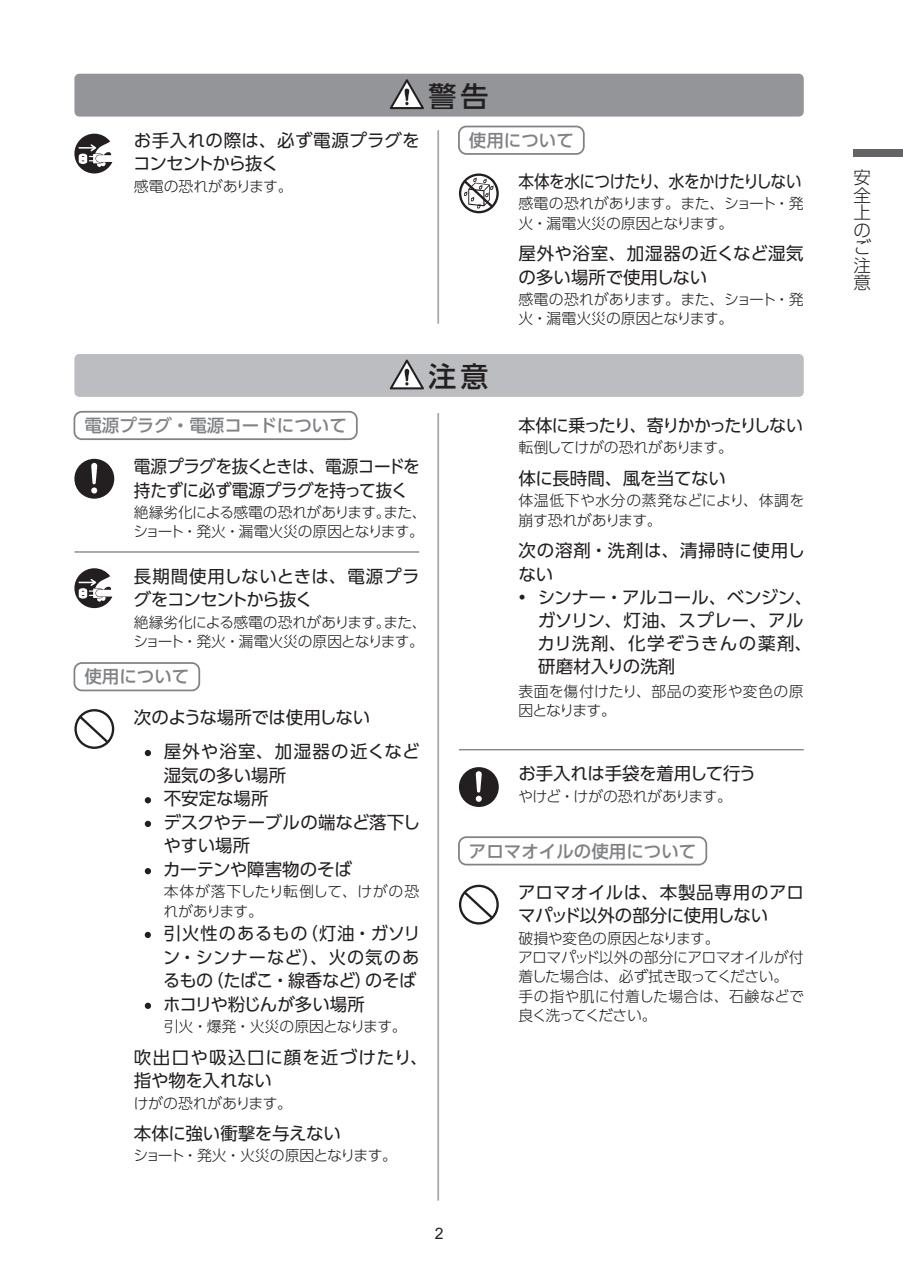
<style>
.page{position:relative;width:903px;height:1275px;background:#fff}
.page>*{position:absolute;margin:0;border:0;box-sizing:border-box;transform-origin:0 0}
.t1{font:500 28px "UD Shin Go Pr 6 N";color:#231f20}
.t2{font:17.5px/23.6px "UD Shin Go Pr 6 N";letter-spacing:-.005em;color:#231f20}
.t3{font:17.5px/23.6px "UD Shin Go Pr 6 N";letter-spacing:.05em;color:#231f20}
.t4{font:500 17.5px "UD Shin Go Pr 6 N";color:#808285}
.t5{font:17.5px/23.6px "UD Shin Go Pr 6 N";letter-spacing:-.025em;color:#231f20;scale:.95 1}
.t6{font:17.5px/23.6px "UD Shin Go Pr 6 N";letter-spacing:-.025em;color:#231f20}
.t7{font:17.5px "UD Shin Go Pr 6 N";letter-spacing:-.03em;color:#231f20;scale:.89 1}
.t8{font:17.5px "UD Shin Go Pr 6 N";letter-spacing:-.095em;color:#231f20}
.t9{font:300 17.5px "UD Shin Go Pr 6 N";color:#231f20}
.t10{font:15.75px "Arial";color:#231f20}
.t11{font:300 14.88px/19.2px "UD Shin Go Pr 6 N";letter-spacing:-.02em;color:#231f20}
.t12{font:300 14.88px/19.2px "UD Shin Go Pr 6 N";letter-spacing:.005em;color:#231f20}
.t13{font:300 14.88px/19.2px "UD Shin Go Pr 6 N";letter-spacing:.015em;color:#231f20}
.t14{font:300 14.88px "UD Shin Go Pr 6 N";letter-spacing:-.06em;color:#231f20}
.t15{font:300 14.88px "UD Shin Go Pr 6 N";color:#231f20}
</style>
<div class="page">
<div style="left:853px;top:149px;width:50px;height:7px;background:#636366"></div>
<div style="left:74px;top:74px;width:730px;height:43px;background:#939598;border-radius:5px"></div>
<svg style="left:390px;top:79px;width:34px;height:30px"></svg>
<div style="left:458px;top:126px;width:127px;height:29px;border:2px solid #808285;border-radius:7px"></div>
<div style="left:74px;top:354px;width:730px;height:43px;background:#bcbdc0;border-radius:5px"></div>
<svg style="left:390px;top:359px;width:34px;height:30px"></svg>
<div style="left:74px;top:411px;width:284px;height:29px;border:2px solid #808285;border-radius:7px"></div>
<hr style="left:74px;top:551px;width:345px;height:1px;background:#57585a">
<div style="left:74px;top:662px;width:126px;height:29px;border:2px solid #808285;border-radius:7px"></div>
<svg style="left:145px;top:750px;width:6px;height:6px"></svg>
<svg style="left:145px;top:797px;width:6px;height:6px"></svg>
<svg style="left:145px;top:821px;width:6px;height:6px"></svg>
<svg style="left:145px;top:868px;width:6px;height:6px"></svg>
<svg style="left:145px;top:932px;width:6px;height:6px"></svg>
<svg style="left:145px;top:1003px;width:6px;height:6px"></svg>
<hr style="left:459px;top:749px;width:345px;height:1px;background:#57585a">
<div style="left:458px;top:836px;width:249px;height:29px;border:2px solid #808285;border-radius:7px"></div>
<svg style="left:74px;top:134px;width:38px;height:39px"></svg>
<svg style="left:459px;top:173px;width:40px;height:40px"></svg>
<svg style="left:74px;top:459px;width:40px;height:40px"></svg>
<svg style="left:74px;top:568px;width:38px;height:40px"></svg>
<svg style="left:74px;top:709px;width:40px;height:40px"></svg>
<svg style="left:459px;top:767px;width:40px;height:40px"></svg>
<svg style="left:459px;top:885px;width:40px;height:39px"></svg>
<hr style="left:437px;top:130px;width:2px;height:194px;background:#a8a9ad">
<hr style="left:437px;top:413px;width:2px;height:787px;background:#a8a9ad">
<p class="t2" style="left:133px;top:128px;width:288px">お手入れの際は、必ず電源プラグをコンセントから抜く</p>
<p class="t11" style="left:134px;top:176px;width:160px">感電の恐れがあります。</p>
<h1 class="t1" style="left:428px;top:73px;width:62px">警告</h1>
<p class="t4" style="left:469px;top:126px;width:106px">使用について</p>
<p class="t7" style="left:518px;top:167px;width:320px">本体を水につけたり、水をかけたりしない</p>
<p class="t11" style="left:518px;top:193px;width:287px">感電の恐れがあります。また、ショート・発火・漏電火災の原因となります。</p>
<p class="t2" style="left:518px;top:241px;width:287px">屋外や浴室、加湿器の近くなど湿気の多い場所で使用しない</p>
<p class="t11" style="left:518px;top:289px;width:287px">感電の恐れがあります。また、ショート・発火・漏電火災の原因となります。</p>
<h1 class="t1" style="left:428px;top:353px;width:62px">注意</h1>
<p class="t4" style="left:84px;top:411px;width:264px">電源プラグ・電源コードについて</p>
<p class="t5" style="left:134px;top:454px;width:302px">電源プラグを抜くときは、電源コードを持たずに必ず電源プラグを持って抜く</p>
<p class="t11" style="left:133px;top:502px;width:295px">絶縁劣化による感電の恐れがあります。また、ショート・発火・漏電火災の原因となります。</p>
<p class="t6" style="left:134px;top:564px;width:287px">長期間使用しないときは、電源プラグをコンセントから抜く</p>
<p class="t11" style="left:133px;top:612px;width:295px">絶縁劣化による感電の恐れがあります。また、ショート・発火・漏電火災の原因となります。</p>
<p class="t4" style="left:84px;top:662px;width:106px">使用について</p>
<p class="t2" style="left:164px;top:700px;width:257px;line-height:33.6px;text-indent:-30px">次のような場所では使用しない<br>屋外や浴室、加湿器の近くなど</p>
<p class="t2" style="left:163px;top:763px;width:259px">湿気の多い場所<br>不安定な場所<br>デスクやテーブルの端など落下しやすい場所<br>カーテンや障害物のそば</p>
<p class="t11" style="left:164px;top:881px;width:257px;line-height:20.1px">本体が落下したり転倒して、けがの恐れがあります。</p>
<p class="t2" style="left:163px;top:921px;width:259px">引火性のあるもの（灯油・ガソリン・シンナーなど）、火の気のあるもの（たばこ・線香など）のそばホコリや粉じんが多い場所</p>
<p class="t15" style="left:164px;top:1014px;width:245px">引火・爆発・火災の原因となります。</p>
<p class="t3" style="left:134px;top:1045px;width:295px">吹出口や吸込口に顔を近づけたり、指や物を入れない</p>
<p class="t11" style="left:134px;top:1093px;width:160px">けがの恐れがあります。</p>
<p class="t2" style="left:134px;top:1121px;width:208px">本体に強い衝撃を与えない</p>
<p class="t14" style="left:133px;top:1144px;width:265px">ショート・発火・火災の原因となります。</p>
<p class="t8" style="left:518px;top:411px;width:286px">本体に乗ったり、寄りかかったりしない</p>
<p class="t11" style="left:518px;top:438px;width:216px">転倒してけがの恐れがあります。</p>
<p class="t2" style="left:518px;top:466px;width:209px">体に長時間、風を当てない</p>
<p class="t12" style="left:518px;top:490px;width:287px">体温低下や水分の蒸発などにより、体調を崩す恐れがあります。</p>
<p class="t3" style="left:518px;top:538px;width:288px">次の溶剤・洗剤は、清掃時に使用しない</p>
<p class="t2" style="left:538px;top:586px;width:276px;line-height:22.8px;text-indent:-19px">• シンナー・アルコール、ベンジン、ガソリン、灯油、スプレー、アルカリ洗剤、化学ぞうきんの薬剤、研磨材入りの洗剤</p>
<p class="t13" style="left:518px;top:681px;width:287px">表面を傷付けたり、部品の変形や変色の原因となります。</p>
<p class="t2" style="left:518px;top:761px;width:240px">お手入れは手袋を着用して行う</p>
<p class="t11" style="left:518px;top:786px;width:215px">やけど・けがの恐れがあります。</p>
<p class="t4" style="left:469px;top:837px;width:229px">アロマオイルの使用について</p>
<p class="t2" style="left:518px;top:880px;width:287px">アロマオイルは、本製品専用のアロマパッド以外の部分に使用しない</p>
<p class="t11" style="left:518px;top:928px;width:287px">破損や変色の原因となります。<br>アロマパッド以外の部分にアロマオイルが付着した場合は、必ず拭き取ってください。手の指や肌に付着した場合は、石鹸などで良く洗ってください。</p>
<p class="t10" style="left:435px;top:1222px;width:10px">2</p>
<p class="t9" style="left:853px;top:163px;width:19px">安</p>
<p class="t9" style="left:853px;top:181px;width:19px">全</p>
<p class="t9" style="left:853px;top:198px;width:19px">上</p>
<p class="t9" style="left:853px;top:216px;width:19px">の</p>
<p class="t9" style="left:853px;top:233px;width:19px">ご</p>
<p class="t9" style="left:853px;top:251px;width:19px">注</p>
<p class="t9" style="left:853px;top:268px;width:19px">意</p>
</div>
